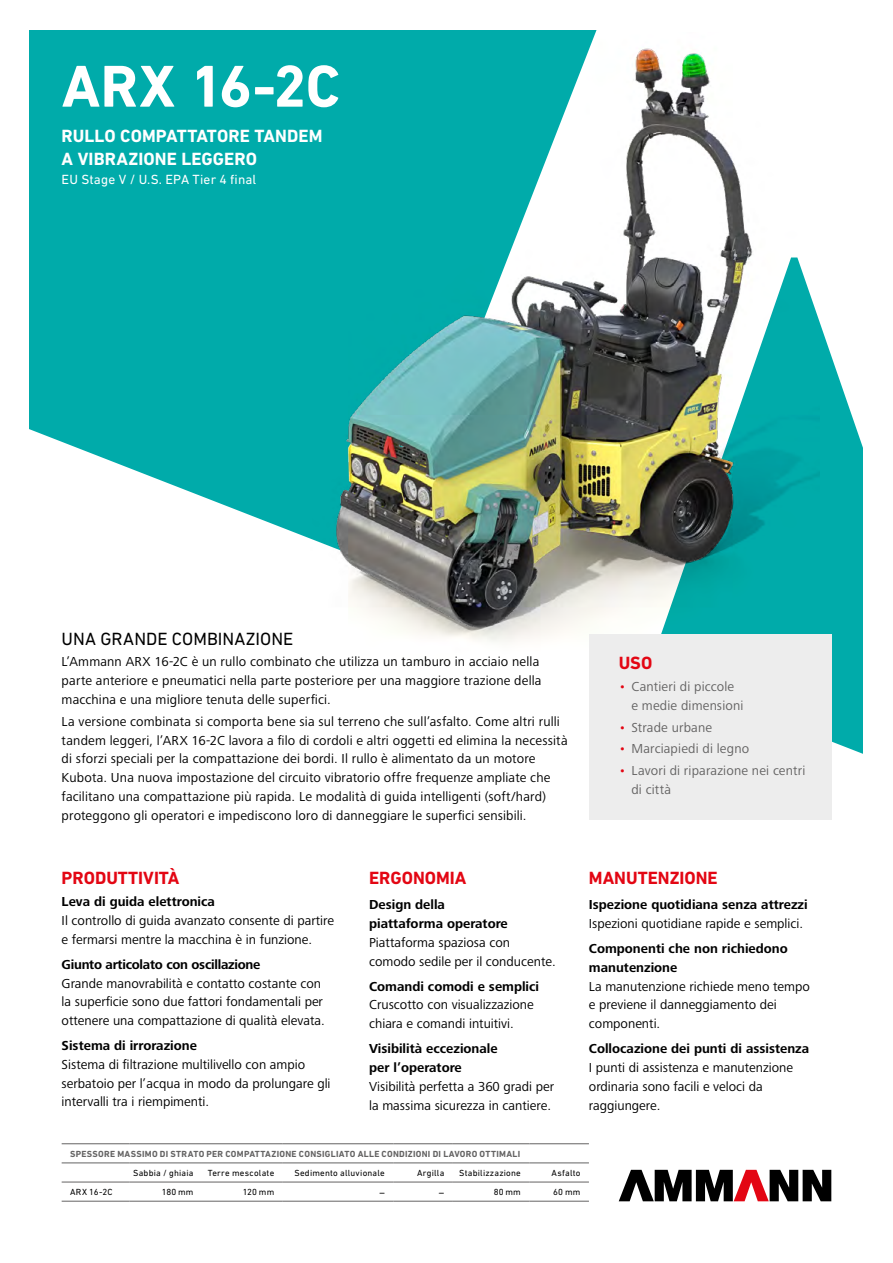
<style>
.page{position:relative;width:893px;height:1263px;background:#fff}
.page>*{position:absolute;margin:0;border:0;box-sizing:border-box;transform-origin:0 0}
.t1{font:700 60px "DIN Next LT Pro";letter-spacing:-.005em;color:#fff}
.t2{font:700 18px/22.5px "DIN Next LT Pro";letter-spacing:.005em;color:#fff}
.t3{font:700 18px "DIN Next LT Pro";color:#e30613}
.t4{font:18px "DIN Next LT Pro";color:#000}
.t5{font:13.5px/18.8px "Frutiger Next LTW1 G";color:#000}
.t6{font:700 13.5px/18.8px "Frutiger Next LTW1 G";color:#000}
.t7{font:13.5px/18.8px "Frutiger Next LTW1 G";letter-spacing:.015em;color:#646363}
.t8{font:700 13.5px "Frutiger Next LTW1 G";letter-spacing:-.02em;color:#000}
.t9{font:13.5px "DIN Next LT Pro";letter-spacing:.01em;color:#fff}
.t10{font:10.5px "DIN Next LT Pro";color:#000}
.t11{font:9px "DIN Next LT Pro";letter-spacing:.025em;color:#000}
.t12{font:700 9px "DIN Next LT Pro";letter-spacing:.03em;color:#646363}
.s1{color:#e30613}
</style>
<div class="page">
<div style="left:30px;top:30px;width:833px;height:825px;background:#00abaa"></div>
<div style="left:29px;top:418px;width:834px;height:437px;background:#fff"></div>
<svg style="left:303px;top:30px;width:560px;height:754px;fill:#fff"></svg>
<img style="left:159px;top:33px;width:661px;height:659px">
<div style="left:589px;top:634px;width:242px;height:186px;background:#ededed"></div>
<hr style="left:62px;top:1143px;width:68px;height:1px;background:#646363">
<hr style="left:130px;top:1143px;width:72px;height:1px;background:#646363">
<hr style="left:202px;top:1143px;width:81px;height:1px;background:#646363">
<hr style="left:283px;top:1143px;width:110px;height:1px;background:#646363">
<hr style="left:393px;top:1143px;width:60px;height:1px;background:#646363">
<hr style="left:453px;top:1143px;width:76px;height:1px;background:#646363">
<hr style="left:529px;top:1143px;width:60px;height:1px;background:#646363">
<hr style="left:62px;top:1163px;width:68px;height:1px;background:#646363">
<hr style="left:130px;top:1163px;width:72px;height:1px;background:#646363">
<hr style="left:202px;top:1163px;width:81px;height:1px;background:#646363">
<hr style="left:283px;top:1163px;width:110px;height:1px;background:#646363">
<hr style="left:393px;top:1163px;width:60px;height:1px;background:#646363">
<hr style="left:453px;top:1163px;width:76px;height:1px;background:#646363">
<hr style="left:529px;top:1163px;width:60px;height:1px;background:#646363">
<hr style="left:62px;top:1182px;width:68px;height:1px;background:#646363">
<hr style="left:130px;top:1182px;width:72px;height:1px;background:#646363">
<hr style="left:202px;top:1182px;width:81px;height:1px;background:#646363">
<hr style="left:283px;top:1182px;width:110px;height:1px;background:#646363">
<hr style="left:393px;top:1182px;width:60px;height:1px;background:#646363">
<hr style="left:453px;top:1182px;width:76px;height:1px;background:#646363">
<hr style="left:529px;top:1182px;width:60px;height:1px;background:#646363">
<hr style="left:62px;top:1201px;width:68px;height:1px;background:#646363">
<hr style="left:130px;top:1201px;width:72px;height:1px;background:#646363">
<hr style="left:202px;top:1201px;width:81px;height:1px;background:#646363">
<hr style="left:283px;top:1201px;width:110px;height:1px;background:#646363">
<hr style="left:393px;top:1201px;width:60px;height:1px;background:#646363">
<hr style="left:453px;top:1201px;width:76px;height:1px;background:#646363">
<hr style="left:529px;top:1201px;width:60px;height:1px;background:#646363">
<svg style="left:619px;top:1170px;width:212px;height:31px"></svg>
<h1 class="t1" style="left:62px;top:51px;width:280px">ARX 16-2C</h1>
<h2 class="t2" style="left:62px;top:125px;width:262px">RULLO COMPATTATORE TANDEM<br>A VIBRAZIONE LEGGERO</h2>
<p class="t9" style="left:62px;top:171px;width:196px">EU Stage V / U.S. EPA Tier 4 final</p>
<h2 class="t4" style="left:62px;top:628px;width:233px">UNA GRANDE COMBINAZIONE</h2>
<p class="t5" style="left:62px;top:653px;width:481px">L’Ammann ARX 16-2C è un rullo combinato che utilizza un tamburo in acciaio nella parte anteriore e pneumatici nella parte posteriore per una maggiore trazione della macchina e una migliore tenuta delle superfici.</p>
<p class="t5" style="left:62px;top:712px;width:507px">La versione combinata si comporta bene sia sul terreno che sull’asfalto. Come altri rulli tandem leggeri, l’ARX 16-2C lavora a filo di cordoli e altri oggetti ed elimina la necessità di sforzi speciali per la compattazione dei bordi. Il rullo è alimentato da un motore Kubota. Una nuova impostazione del circuito vibratorio offre frequenze ampliate che facilitano una compattazione più rapida. Le modalità di guida intelligenti (soft/hard) proteggono gli operatori e impediscono loro di danneggiare le superfici sensibili.</p>
<h2 class="t3" style="left:619px;top:652px;width:35px">USO</h2>
<p class="t7" style="left:631px;top:677px;width:113px;text-indent:-13px"><span class="s1">•</span> Cantieri di piccole e medie dimensioni</p>
<p class="t7" style="left:619px;top:718px;width:95px"><span class="s1">•</span> Strade urbane</p>
<p class="t7" style="left:619px;top:740px;width:132px"><span class="s1">•</span> Marciapiedi di legno</p>
<p class="t7" style="left:631px;top:762px;width:175px;text-indent:-13px"><span class="s1">•</span> Lavori di riparazione nei centri di città</p>
<h2 class="t3" style="left:62px;top:867px;width:119px">PRODUTTIVITÀ</h2>
<p class="t6" style="left:62px;top:893px;width:155px">Leva di guida elettronica</p>
<p class="t5" style="left:62px;top:911px;width:274px">Il controllo di guida avanzato consente di partire e fermarsi mentre la macchina è in funzione.</p>
<p class="t8" style="left:62px;top:956px;width:200px">Giunto articolato con oscillazione</p>
<p class="t5" style="left:62px;top:974px;width:265px">Grande manovrabilità e contatto costante con la superficie sono due fattori fondamentali per ottenere una compattazione di qualità elevata.</p>
<p class="t6" style="left:62px;top:1037px;width:137px">Sistema di irrorazione</p>
<p class="t5" style="left:62px;top:1055px;width:270px">Sistema di filtrazione multilivello con ampio serbatoio per l’acqua in modo da prolungare gli intervalli tra i riempimenti.</p>
<h2 class="t3" style="left:369px;top:867px;width:99px">ERGONOMIA</h2>
<p class="t6" style="left:369px;top:896px;width:140px">Design della piattaforma operatore</p>
<p class="t5" style="left:369px;top:933px;width:188px">Piattaforma spaziosa con comodo sedile per il conducente.</p>
<p class="t6" style="left:369px;top:977px;width:172px">Comandi comodi e semplici</p>
<p class="t5" style="left:369px;top:996px;width:166px">Cruscotto con visualizzazione chiara e comandi intuitivi.</p>
<p class="t6" style="left:369px;top:1040px;width:130px">Visibilità eccezionale per l’operatore</p>
<p class="t5" style="left:369px;top:1077px;width:187px">Visibilità perfetta a 360 gradi per la massima sicurezza in cantiere.</p>
<h2 class="t3" style="left:589px;top:867px;width:130px">MANUTENZIONE</h2>
<p class="t6" style="left:589px;top:896px;width:220px">Ispezione quotidiana senza attrezzi</p>
<p class="t5" style="left:589px;top:915px;width:216px">Ispezioni quotidiane rapide e semplici.</p>
<p class="t6" style="left:589px;top:940px;width:200px">Componenti che non richiedono manutenzione</p>
<p class="t5" style="left:589px;top:977px;width:223px">La manutenzione richiede meno tempo e previene il danneggiamento dei componenti.</p>
<p class="t6" style="left:589px;top:1040px;width:222px">Collocazione dei punti di assistenza</p>
<p class="t5" style="left:589px;top:1059px;width:206px">I punti di assistenza e manutenzione ordinaria sono facili e veloci da raggiungere.</p>
<p class="t12" style="left:70px;top:1148px;width:452px">SPESSORE MASSIMO DI STRATO PER COMPATTAZIONE CONSIGLIATO ALLE CONDIZIONI DI LAVORO OTTIMALI</p>
<p class="t11" style="left:133px;top:1167px;width:62px">Sabbia / ghiaia</p>
<p class="t11" style="left:208px;top:1167px;width:68px">Terre mescolate</p>
<p class="t11" style="left:294px;top:1167px;width:92px">Sedimento alluvionale</p>
<p class="t11" style="left:417px;top:1167px;width:29px">Argilla</p>
<p class="t11" style="left:459px;top:1167px;width:63px">Stabilizzazione</p>
<p class="t11" style="left:551px;top:1167px;width:30px">Asfalto</p>
<p class="t11" style="left:70px;top:1187px;width:44px">ARX 16-2C</p>
<p class="t11" style="left:162px;top:1187px;width:33px">180 mm</p>
<p class="t11" style="left:243px;top:1187px;width:33px">120 mm</p>
<p class="t10" style="left:379px;top:1186px;width:7px">–</p>
<p class="t10" style="left:439px;top:1186px;width:7px">–</p>
<p class="t11" style="left:494px;top:1187px;width:29px">80 mm</p>
<p class="t11" style="left:553px;top:1187px;width:29px">60 mm</p>
</div>
